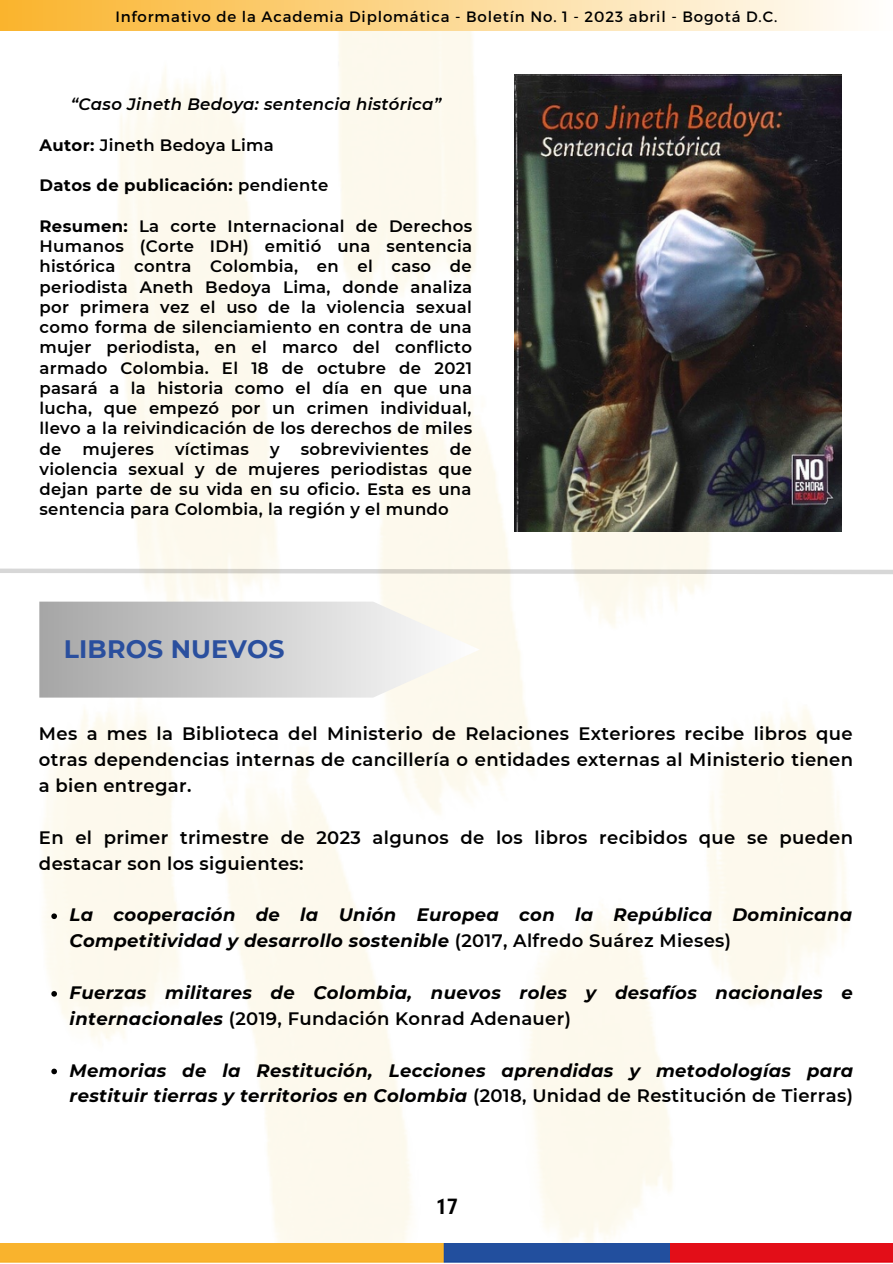
<style>
.page{position:relative;width:893px;height:1264px;background:#fff}
.page>*{position:absolute;margin:0;border:0;box-sizing:border-box;transform-origin:0 0}
.t1{font:700 25.2px "Montserrat";letter-spacing:.005em;color:#2a4f9e}
.t2{font:700 21.3px "Roboto Condensed";color:#000}
.t3{font:italic 700 18px/25.8px "Montserrat";letter-spacing:.02em;color:#000}
.t4{font:600 18px/25.8px "Montserrat";letter-spacing:.02em;color:#000;text-align:justify}
.t5{font:600 16.5px/20.2px "Montserrat";letter-spacing:.02em;color:#000;text-align:justify}
.t6{font:italic 600 16.5px "Montserrat";letter-spacing:.02em;color:#000}
.t7{font:700 16.5px "Montserrat";letter-spacing:.02em;color:#000}
.t8{font:15px "Montserrat";letter-spacing:.055em;color:#000}
.s1{font-weight:700}
.s2{font-weight:600}
.s3{font-weight:600;font-style:normal}
</style>
<div class="page">
<img style="left:39px;top:31px;width:809px;height:1212px">
<svg style="left:0;top:566px;width:892px;height:10px"></svg>
<img style="left:515px;top:75px;width:326px;height:456px">
<svg style="left:39px;top:601px;width:440px;height:96px;background:#d2d2d0"></svg>
<svg style="left:51px;top:913px;width:6px;height:6px"></svg>
<svg style="left:51px;top:991px;width:6px;height:5px"></svg>
<svg style="left:51px;top:1068px;width:6px;height:6px"></svg>
<img style="left:0;top:1243px;width:892px;height:19px">
<img style="left:146px;top:1243px;width:523px;height:19px">
<div style="left:0;top:0;width:892px;height:31px;background:linear-gradient(to right,#fab42c,#fffefd)"></div>
<p class="t8" style="left:115px;top:7px;width:663px">Informativo de la Academia Diplomática - Boletín No. 1 - 2023 abril - Bogotá D.C.</p>
<p class="t6" style="left:71px;top:94px;width:372px">“Caso Jineth Bedoya: sentencia histórica”</p>
<p class="t5" style="left:39px;top:135px;width:236px"><span class="s1">Autor:</span> Jineth Bedoya Lima</p>
<p class="t7" style="left:39px;top:175px;width:290px">Datos de publicación: <span class="s2">pendiente</span></p>
<p class="t5" style="left:39px;top:216px;width:434px"><span class="s1">Resumen:</span> La corte Internacional de Derechos Humanos (Corte IDH) emitió una sentencia histórica contra Colombia, en el caso de periodista Aneth Bedoya Lima, donde analiza por primera vez el uso de la violencia sexual como forma de silenciamiento en contra de una mujer periodista, en el marco del conflicto armado Colombia. El 18 de octubre de 2021 pasará a la historia como el día en que una lucha, que empezó por un crimen individual, llevo a la reivindicación de los derechos de miles de</p>
<p class="t5" style="left:83px;top:438px;width:73px">mujeres</p>
<p class="t5" style="left:175px;top:438px;width:75px">víctimas</p>
<p class="t5" style="left:270px;top:438px;width:11px">y</p>
<p class="t5" style="left:301px;top:438px;width:129px">sobrevivientes</p>
<p class="t5" style="left:39px;top:438px;width:434px;text-indent:410px">de violencia sexual y de mujeres periodistas que dejan parte de su vida en su oficio. Esta es una sentencia para Colombia, la región y el mundo</p>
<p class="t1" style="left:64px;top:633px;width:222px">LIBROS NUEVOS</p>
<p class="t4" style="left:39px;top:721px;width:815px">Mes a mes la Biblioteca del Ministerio de Relaciones Exteriores recibe libros que otras dependencias internas de cancillería o entidades externas al Ministerio tienen a bien entregar.</p>
<p class="t4" style="left:39px;top:824px;width:815px">En el primer trimestre de 2023 algunos de los libros recibidos que se pueden destacar son los siguientes:</p>
<p class="t3" style="left:70px;top:902px;width:784px">La cooperación de la Unión Europea con la República Dominicana<br>Competitividad y desarrollo sostenible <span class="s3">(2017, Alfredo Suárez Mieses)</span></p>
<p class="t3" style="left:70px;top:979px;width:784px">Fuerzas militares de Colombia, nuevos roles y desafíos nacionales e internacionales <span class="s3">(2019, Fundación Konrad Adenauer)</span></p>
<p class="t3" style="left:70px;top:1057px;width:785px">Memorias de la Restitución, Lecciones aprendidas y metodologías para restituir tierras y territorios en Colombia <span class="s3">(2018, Unidad de Restitución de Tierras)</span></p>
<p class="t2" style="left:436px;top:1194px;width:23px">17</p>
</div>
